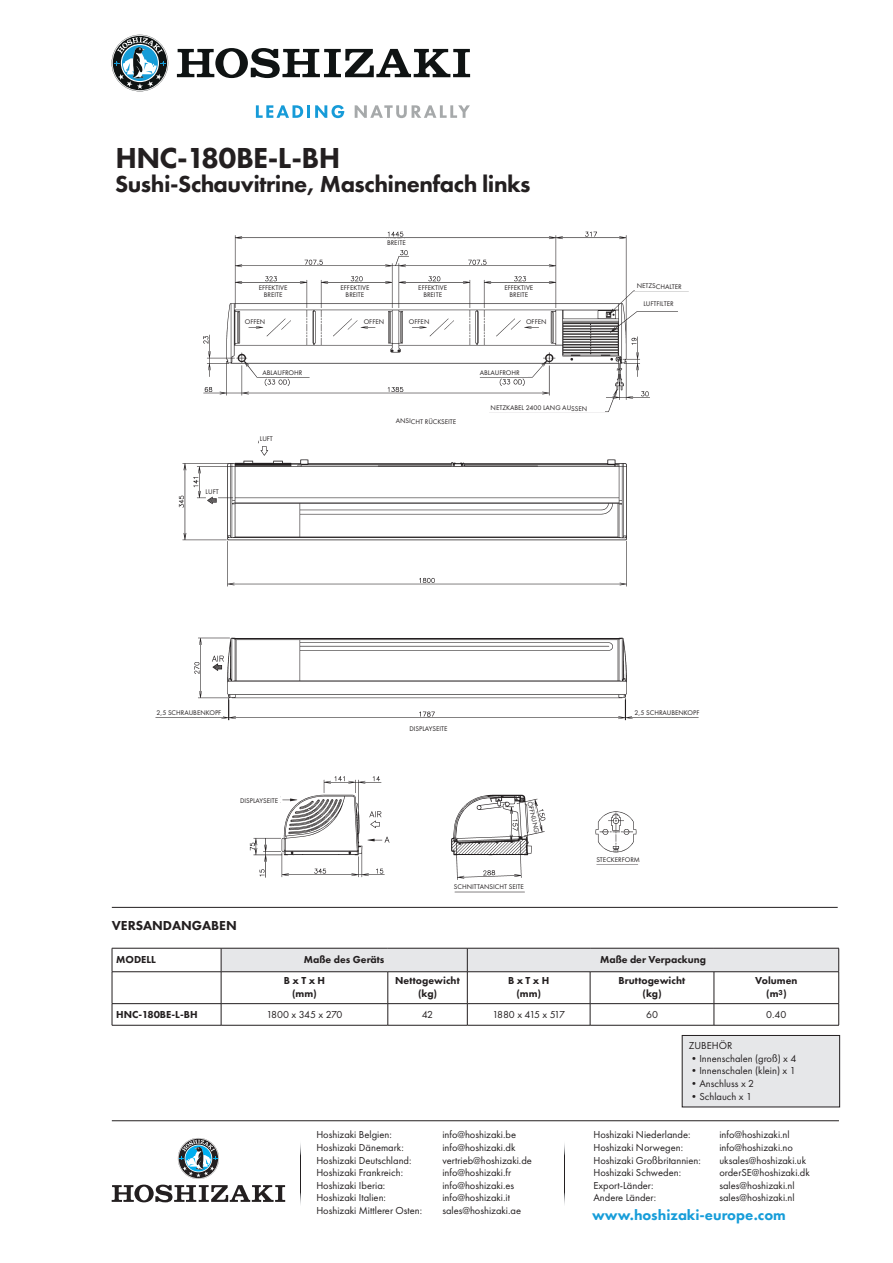
<style>
.page{position:relative;width:893px;height:1263px;background:#fff}
.page>*{position:absolute;margin:0;border:0;box-sizing:border-box;transform-origin:0 0}
.t1{font:800 30px "Futura PT";letter-spacing:-.02em;color:#231f20}
.t2{font:800 24px "Futura PT";letter-spacing:-.02em;color:#231f20}
.t3{font:800 15px "Futura PT";color:#179dd9}
.t4{font:800 13.5px "Futura PT";color:#231f20}
.t5{font:10.5px "Futura PT";color:#231f20}
.t6{font:800 10.5px/12.6px "Futura PT";color:#231f20;text-align:center}
.t7{font:10.5px "Futura PT";letter-spacing:-.05em;color:#231f20}
.t8{font:10.5px "Futura PT";letter-spacing:-.11em;color:#231f20}
.t9{font:7.05px/6.9px "Futura PT";color:#231f20;text-align:center}
.s1{font-size:7.5px}
</style>
<div class="page">
<hr style="left:112px;top:1120px;width:727px;height:1px;background:#231f20">
<img style="left:300px;top:1143px;width:1px;height:62px">
<img style="left:564px;top:1143px;width:1px;height:62px">
<hr style="left:112px;top:907px;width:726px;height:1px;background:#231f20">
<svg style="left:256px;top:105px;width:88px;height:13px"></svg>
<svg style="left:355px;top:105px;width:115px;height:13px"></svg>
<svg style="left:112px;top:35px;width:56px;height:56px"></svg>
<svg style="left:177px;top:48px;width:293px;height:30px"></svg>
<hr style="left:112px;top:948px;width:109px;height:1px;background:#231f20">
<svg style="left:112px;top:948px;width:1px;height:23px"></svg>
<div style="left:221px;top:948px;width:618px;height:23px;background:#e6e7e9"></div>
<hr style="left:112px;top:971px;width:109px;height:1px;background:#231f20">
<hr style="left:112px;top:972px;width:1px;height:31px;background:#231f20">
<hr style="left:221px;top:971px;width:167px;height:1px;background:#231f20">
<hr style="left:221px;top:972px;width:1px;height:31px;background:#231f20">
<hr style="left:388px;top:971px;width:79px;height:1px;background:#231f20">
<hr style="left:388px;top:972px;width:1px;height:31px;background:#231f20">
<hr style="left:467px;top:971px;width:123px;height:1px;background:#231f20">
<hr style="left:467px;top:972px;width:1px;height:31px;background:#231f20">
<hr style="left:590px;top:971px;width:124px;height:1px;background:#231f20">
<hr style="left:590px;top:972px;width:1px;height:31px;background:#231f20">
<hr style="left:714px;top:971px;width:125px;height:1px;background:#231f20">
<hr style="left:714px;top:972px;width:1px;height:31px;background:#231f20">
<hr style="left:838px;top:972px;width:1px;height:31px;background:#231f20">
<hr style="left:112px;top:1003px;width:109px;height:1px;background:#231f20">
<svg style="left:112px;top:1004px;width:1px;height:21px"></svg>
<hr style="left:221px;top:1003px;width:167px;height:1px;background:#231f20">
<svg style="left:221px;top:1004px;width:1px;height:21px"></svg>
<hr style="left:388px;top:1003px;width:79px;height:1px;background:#231f20">
<svg style="left:388px;top:1004px;width:1px;height:21px"></svg>
<hr style="left:467px;top:1003px;width:123px;height:1px;background:#231f20">
<svg style="left:467px;top:1004px;width:1px;height:21px"></svg>
<hr style="left:590px;top:1003px;width:124px;height:1px;background:#231f20">
<svg style="left:590px;top:1004px;width:1px;height:21px"></svg>
<hr style="left:714px;top:1003px;width:125px;height:1px;background:#231f20">
<svg style="left:714px;top:1004px;width:1px;height:21px"></svg>
<svg style="left:838px;top:1004px;width:1px;height:21px"></svg>
<hr style="left:112px;top:1025px;width:109px;height:1px;background:#231f20">
<hr style="left:221px;top:1025px;width:167px;height:1px;background:#231f20">
<hr style="left:388px;top:1025px;width:79px;height:1px;background:#231f20">
<hr style="left:467px;top:1025px;width:123px;height:1px;background:#231f20">
<hr style="left:590px;top:1025px;width:124px;height:1px;background:#231f20">
<hr style="left:714px;top:1025px;width:125px;height:1px;background:#231f20">
<img style="left:155px;top:440px;width:544px;height:281px">
<div style="left:679px;top:632px;width:36px;height:22px;background:#fff"></div>
<img style="left:203px;top:231px;width:486px;height:182px">
<div style="left:252px;top:283px;width:39px;height:16px;background:#fff"></div>
<div style="left:334px;top:283px;width:39px;height:16px;background:#fff"></div>
<div style="left:412px;top:283px;width:39px;height:16px;background:#fff"></div>
<div style="left:498px;top:283px;width:39px;height:16px;background:#fff"></div>
<div style="left:384px;top:239px;width:24px;height:6px;background:#fff"></div>
<div style="left:635px;top:282px;width:54px;height:8px;background:#fff"></div>
<div style="left:643px;top:303px;width:42px;height:8px;background:#fff"></div>
<div style="left:261px;top:368px;width:61px;height:9px;background:#fff"></div>
<div style="left:478px;top:368px;width:50px;height:9px;background:#fff"></div>
<div style="left:484px;top:403px;width:121px;height:9px;background:#fff"></div>
<div style="left:243px;top:317px;width:24px;height:9px;background:#fff"></div>
<div style="left:362px;top:317px;width:24px;height:9px;background:#fff"></div>
<div style="left:407px;top:317px;width:24px;height:9px;background:#fff"></div>
<div style="left:524px;top:317px;width:24px;height:9px;background:#fff"></div>
<div style="left:259px;top:435px;width:16px;height:8px;background:#fff"></div>
<div style="left:205px;top:487px;width:15px;height:9px;background:#fff"></div>
<div style="left:154px;top:708px;width:69px;height:9px;background:#fff"></div>
<div style="left:632px;top:708px;width:69px;height:9px;background:#fff"></div>
<img style="left:595px;top:811px;width:43px;height:54px">
<img style="left:249px;top:776px;width:297px;height:117px">
<div style="left:211px;top:796px;width:69px;height:9px;background:#fff"></div>
<div style="left:455px;top:882px;width:69px;height:9px;background:#fff"></div>
<div style="left:583px;top:855px;width:69px;height:8px;background:#fff"></div>
<svg style="left:527px;top:802px;width:14px;height:31px"></svg>
<svg style="left:112px;top:1138px;width:173px;height:64px"></svg>
<div style="left:682px;top:1035px;width:158px;height:72px;background:#e6e7e9"></div>
<div style="left:682px;top:1035px;width:158px;height:72px;border:1px solid #231f20"></div>
<p class="t1" style="left:115px;top:139px;width:227px">HNC-180BE-L-BH</p>
<p class="t2" style="left:115px;top:169px;width:417px">Sushi-Schauvitrine, Maschinenfach links</p>
<p class="t9" style="left:206px;top:488px;width:15px">LUFT</p>
<p class="t9" style="left:387px;top:239px;width:20px">BREITE</p>
<p class="t9" style="left:259px;top:284px;width:30px">EFFEKTIVE<br>BREITE</p>
<p class="t9" style="left:341px;top:284px;width:30px">EFFEKTIVE<br>BREITE</p>
<p class="t9" style="left:418px;top:284px;width:30px">EFFEKTIVE<br>BREITE</p>
<p class="t9" style="left:504px;top:284px;width:30px">EFFEKTIVE<br>BREITE</p>
<p class="t9" style="left:245px;top:318px;width:22px">OFFEN</p>
<p class="t9" style="left:364px;top:318px;width:22px">OFFEN</p>
<p class="t9" style="left:409px;top:318px;width:22px">OFFEN</p>
<p class="t9" style="left:526px;top:318px;width:22px">OFFEN</p>
<p class="t9" style="left:263px;top:369px;width:41px;rotate:1deg">ABLAUFROHR</p>
<p class="t9" style="left:480px;top:369px;width:41px;rotate:1deg">ABLAUFROHR</p>
<p class="t9" style="left:491px;top:403px;width:98px;rotate:1deg">NETZKABEL 2400 LANG AUSSEN</p>
<p class="t9" style="left:396px;top:417px;width:62px;rotate:1deg">ANSICHT RÜCKSEITE</p>
<p class="t9" style="left:260px;top:436px;width:15px">LUFT</p>
<p class="t9" style="left:637px;top:282px;width:46px;rotate:1deg">NETZSCHALTER</p>
<p class="t9" style="left:643px;top:300px;width:32px;rotate:1deg">LUFTFILTER</p>
<p class="t9" style="left:156px;top:709px;width:66px">2,5 SCHRAUBENKOPF</p>
<p class="t9" style="left:635px;top:709px;width:66px">2,5 SCHRAUBENKOPF</p>
<p class="t9" style="left:409px;top:725px;width:40px">DISPLAYSEITE</p>
<p class="t9" style="left:240px;top:797px;width:40px">DISPLAYSEITE</p>
<p class="t4" style="left:112px;top:917px;width:126px">VERSANDANGABEN</p>
<p class="t9" style="left:533px;top:801px;width:33px;rotate:77deg">ÖFFNUNG</p>
<p class="t9" style="left:454px;top:883px;width:71px">SCHNITTANSICHT SEITE</p>
<p class="t9" style="left:597px;top:856px;width:45px">STECKERFORM</p>
<p class="t6" style="left:116px;top:953px;width:41px">MODELL</p>
<p class="t6" style="left:304px;top:953px;width:82px">Maße des Geräts</p>
<p class="t6" style="left:600px;top:953px;width:107px">Maße der Verpackung</p>
<p class="t6" style="left:284px;top:974px;width:43px">B x T x H</p>
<p class="t6" style="left:292px;top:987px;width:26px">(mm)</p>
<p class="t6" style="left:395px;top:974px;width:66px">Nettogewicht (kg)</p>
<p class="t6" style="left:508px;top:974px;width:43px">B x T x H</p>
<p class="t6" style="left:619px;top:974px;width:68px">Bruttogewicht</p>
<p class="t6" style="left:642px;top:987px;width:21px">(kg)</p>
<p class="t6" style="left:516px;top:987px;width:26px">(mm)</p>
<p class="t6" style="left:755px;top:974px;width:44px">Volumen</p>
<p class="t6" style="left:766px;top:987px;width:22px">(m<span class="s1">3</span>)</p>
<p class="t6" style="left:116px;top:1008px;width:83px">HNC-180BE-L-BH</p>
<p class="t7" style="left:266px;top:1008px;width:77px">1800 x 345 x 270</p>
<p class="t5" style="left:422px;top:1008px;width:13px">42</p>
<p class="t8" style="left:492px;top:1008px;width:74px">1880 x 415 x 517</p>
<p class="t5" style="left:646px;top:1008px;width:13px">60</p>
<p class="t5" style="left:766px;top:1008px;width:22px">0.40</p>
<p class="t5" style="left:316px;top:1128px;width:77px">Hoshizaki Belgien:</p>
<p class="t5" style="left:442px;top:1128px;width:75px">info@hoshizaki.be</p>
<p class="t5" style="left:316px;top:1141px;width:89px">Hoshizaki Dänemark:</p>
<p class="t5" style="left:442px;top:1141px;width:75px">info@hoshizaki.dk</p>
<p class="t5" style="left:316px;top:1154px;width:97px">Hoshizaki Deutschland:</p>
<p class="t5" style="left:442px;top:1154px;width:91px">vertrieb@hoshizaki.de</p>
<p class="t5" style="left:316px;top:1166px;width:88px">Hoshizaki Frankreich:</p>
<p class="t5" style="left:442px;top:1166px;width:70px">info@hoshizaki.fr</p>
<p class="t5" style="left:316px;top:1179px;width:70px">Hoshizaki Iberia:</p>
<p class="t5" style="left:442px;top:1179px;width:73px">info@hoshizaki.es</p>
<p class="t5" style="left:316px;top:1191px;width:71px">Hoshizaki Italien:</p>
<p class="t5" style="left:442px;top:1191px;width:69px">info@hoshizaki.it</p>
<p class="t5" style="left:316px;top:1204px;width:107px">Hoshizaki Mittlerer Osten:</p>
<p class="t5" style="left:442px;top:1204px;width:80px">sales@hoshizaki.ae</p>
<p class="t5" style="left:689px;top:1039px;width:45px">ZUBEHÖR</p>
<p class="t5" style="left:689px;top:1052px;width:109px">•Innenschalen (groß) x 4</p>
<p class="t5" style="left:689px;top:1065px;width:108px">•Innenschalen (klein) x 1</p>
<p class="t5" style="left:689px;top:1077px;width:67px">•Anschluss x 2</p>
<p class="t5" style="left:689px;top:1090px;width:65px">•Schlauch x 1</p>
<p class="t5" style="left:593px;top:1128px;width:99px">Hoshizaki Niederlande:</p>
<p class="t5" style="left:719px;top:1128px;width:72px">info@hoshizaki.nl</p>
<p class="t5" style="left:593px;top:1141px;width:91px">Hoshizaki Norwegen:</p>
<p class="t5" style="left:719px;top:1141px;width:75px">info@hoshizaki.no</p>
<p class="t5" style="left:593px;top:1154px;width:109px">Hoshizaki Großbritannien:</p>
<p class="t5" style="left:719px;top:1154px;width:88px">uksales@hoshizaki.uk</p>
<p class="t5" style="left:593px;top:1166px;width:89px">Hoshizaki Schweden:</p>
<p class="t5" style="left:719px;top:1166px;width:92px">orderSE@hoshizaki.dk</p>
<p class="t5" style="left:593px;top:1179px;width:62px">Export-Länder:</p>
<p class="t5" style="left:719px;top:1179px;width:77px">sales@hoshizaki.nl</p>
<p class="t5" style="left:593px;top:1191px;width:64px">Andere Länder:</p>
<p class="t5" style="left:719px;top:1191px;width:77px">sales@hoshizaki.nl</p>
<p class="t3" style="left:592px;top:1206px;width:195px">www.hoshizaki-europe.com</p>
</div>
